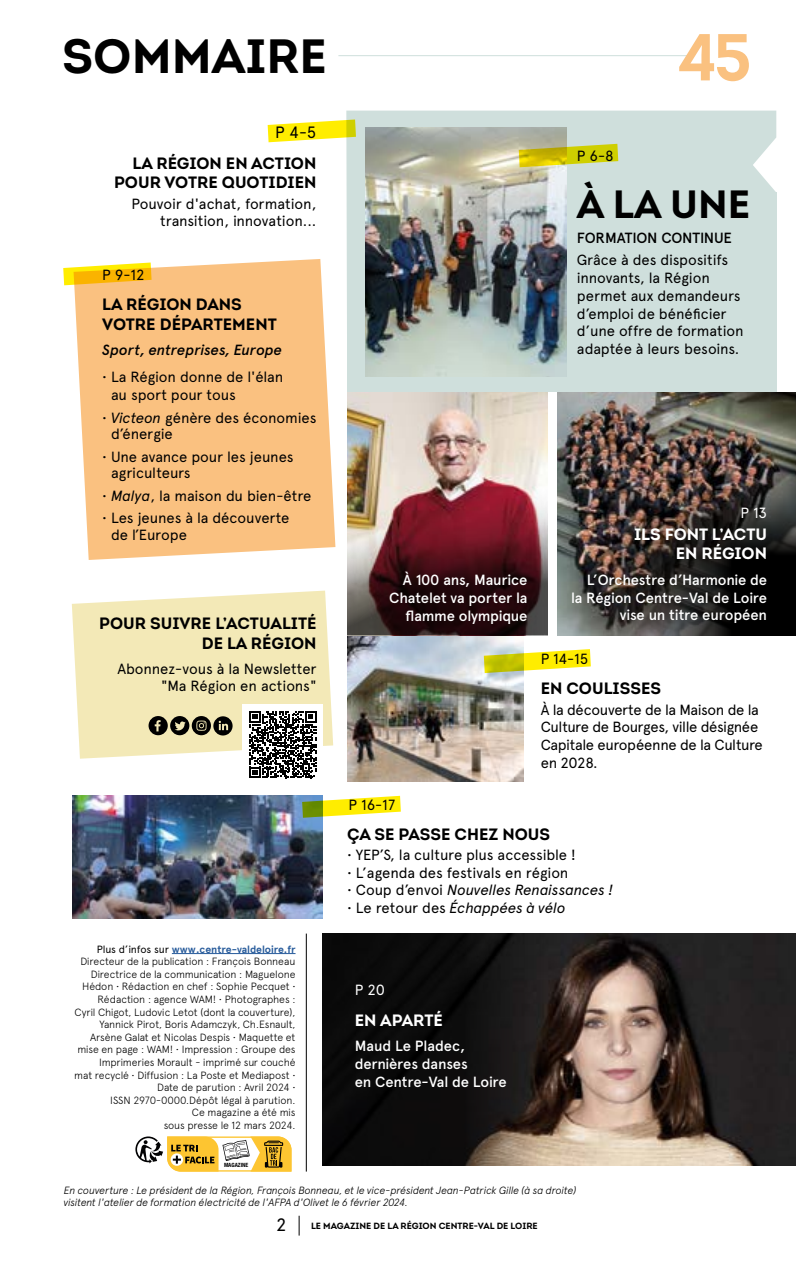
<style>
.page{position:relative;width:796px;height:1276px;background:#fff}
.page>*{position:absolute;margin:0;border:0;box-sizing:border-box;transform-origin:0 0}
.t1{font:66.15px "Intro Bold Alt";color:#fac180}
.t2{font:48px "Intro Bold Alt";color:#000}
.t3{font:39.3px "Intro Bold Alt";color:#000}
.t4{font:18px "Apercu";color:#000}
.t5{font:16.35px/19.6px "Intro Bold Alt";color:#000;text-align:right}
.t6{font:16.35px/19.6px "Intro Bold Alt";color:#fff;text-align:right}
.t7{font:16.35px "Apercu";color:#000}
.t8{font:14.7px/17.7px "Apercu";letter-spacing:-.01em;color:#000}
.t9{font:500 14.7px/17.7px "Apercu";letter-spacing:-.015em;color:#fff;text-align:right}
.t10{font:italic 14.7px "Apercu";letter-spacing:-.015em;color:#000}
.t11{font:italic 500 14.7px "Apercu";letter-spacing:-.005em;color:#000}
.t12{font:500 14.7px "Apercu";letter-spacing:-.015em;color:#000}
.t13{font:14.7px "Apercu";color:#fff}
.t14{font:300 10.5px/12.6px "Apercu";letter-spacing:-.015em;color:#000;text-align:right}
.t15{font:italic 300 10.5px/12.6px "Apercu";letter-spacing:-.015em;color:#000}
.t16{font:9px "Intro Bold Alt";color:#000}
.t17{font:700 condensed 5.85px "Helvetica Neue";color:#020203}
.s1{font-style:italic}
.s2{font-weight:400}
.s3{font-weight:700;color:#275b9b}
.s4{font-style:normal}
</style>
<div class="page">
<img style="left:347px;top:635px;width:176px;height:146px">
<svg style="left:299px;top:1215px;width:1px;height:20px"></svg>
<hr style="left:338px;top:55px;width:354px;height:1px;background:#cfdfdc">
<img style="left:547px;top:933px;width:248px;height:232px">
<svg style="left:483px;top:649px;width:107px;height:24px;background:#e8e245"></svg>
<hr style="left:306px;top:933px;width:1px;height:238px;background:#000">
<div style="left:347px;top:192px;width:428px;height:200px;background:#cfdfdc"></div>
<svg style="left:346px;top:111px;width:429px;height:254px"></svg>
<img style="left:347px;top:392px;width:200px;height:84px">
<img style="left:557px;top:392px;width:238px;height:56px">
<img style="left:557px;top:448px;width:238px;height:187px">
<img style="left:347px;top:476px;width:200px;height:159px">
<img style="left:365px;top:127px;width:201px;height:249px">
<svg style="left:267px;top:119px;width:89px;height:23px"></svg>
<svg style="left:74px;top:259px;width:261px;height:301px;background:#fac68b"></svg>
<svg style="left:63px;top:262px;width:88px;height:23px;background:#fccf33"></svg>
<svg style="left:322px;top:933px;width:225px;height:232px;background:#151312"></svg>
<hr style="left:172px;top:953px;width:123px;height:1px;background:#275b9b">
<svg style="left:72px;top:590px;width:261px;height:168px;background:#f4ebbe"></svg>
<div style="left:243px;top:704px;width:80px;height:80px;background:#fff"></div>
<svg style="left:249px;top:711px;width:67px;height:67px"></svg>
<img style="left:72px;top:796px;width:250px;height:122px">
<svg style="left:302px;top:796px;width:98px;height:22px"></svg>
<svg style="left:518px;top:144px;width:100px;height:23px;background:#cec832"></svg>
<svg style="left:135px;top:1136px;width:157px;height:36px"></svg>
<svg style="left:148px;top:716px;width:84px;height:19px;background:#5f5b48"></svg>
<h2 class="t2" style="left:62px;top:25px;width:266px">SOMMAIRE</h2>
<h1 class="t1" style="left:677px;top:15px;width:76px">45</h1>
<p class="t7" style="left:275px;top:123px;width:43px">P 4-5</p>
<p class="t5" style="left:114px;top:153px;width:204px">LA RÉGION EN ACTION<br>POUR VOTRE QUOTIDIEN</p>
<p class="t8" style="left:131px;top:195px;width:186px;text-align:right">Pouvoir d'achat, formation, transition, innovation...</p>
<p class="t8" style="left:102px;top:266px;width:44px">P 9-12</p>
<p class="t5" style="left:102px;top:295px;width:176px;text-align:left">LA RÉGION DANS<br>VOTRE DÉPARTEMENT</p>
<p class="t11" style="left:102px;top:341px;width:181px">Sport, entreprises, Europe</p>
<p class="t8" style="left:111px;top:368px;width:174px;text-indent:-9px">• La Région donne de l'élan au sport pour tous</p>
<p class="t8" style="left:111px;top:409px;width:207px;line-height:16.5px;text-indent:-9px">• <span class="s1">Victeon</span> génère des économies d’énergie</p>
<p class="t8" style="left:111px;top:448px;width:184px;line-height:16.5px;text-indent:-9px">• Une avance pour les jeunes agriculteurs</p>
<p class="t8" style="left:102px;top:486px;width:211px">• <span class="s1">Malya</span>, la maison du bien-être</p>
<p class="t8" style="left:111px;top:510px;width:180px;line-height:16.5px;text-indent:-9px">• Les jeunes à la découverte de l’Europe</p>
<p class="t5" style="left:99px;top:614px;width:219px">POUR SUIVRE L’ACTUALITÉ<br>DE LA RÉGION</p>
<p class="t8" style="left:117px;top:659px;width:200px;text-align:right">Abonnez-vous à la Newsletter "Ma Région en actions"</p>
<p class="t14" style="left:74px;top:942px;width:223px"><span class="s2">Plus d’infos sur</span> <span class="s3">www.centre-valdeloire.fr </span>Directeur de la publication : François Bonneau Directrice de la communication : Maguelone Hédon • Rédaction en chef : Sophie Pecquet • Rédaction : agence WAM! • Photographes :<br>Cyril Chigot, Ludovic Letot (dont la couverture), Yannick Pirot, Boris Adamczyk, Ch.Esnault, Arsène Galat et Nicolas Despis • Maquette et mise en page : WAM! • Impression : Groupe des Imprimeries Morault - imprimé sur couché<br>mat recyclé • Diffusion : La Poste et Mediapost • Date de parution : Avril 2024 •<br>ISSN 2970-0000.Dépôt légal à parution.<br>Ce magazine a été mis<br>sous presse le 12 mars 2024.</p>
<p class="t8" style="left:576px;top:146px;width:38px">P 6-8</p>
<h3 class="t3" style="left:576px;top:179px;width:175px">À LA UNE</h3>
<p class="t12" style="left:576px;top:229px;width:156px">FORMATION CONTINUE</p>
<p class="t8" style="left:576px;top:251px;width:168px">Grâce à des dispositifs innovants, la Région permet aux demandeurs d’emploi de bénéficier d’une offre de formation adaptée à leurs besoins.</p>
<p class="t9" style="left:389px;top:571px;width:140px">À 100 ans, Maurice<br>Chatelet va porter la flamme olympique</p>
<p class="t8" style="left:348px;top:796px;width:48px">P 16-17</p>
<p class="t13" style="left:740px;top:504px;width:28px">P 13</p>
<p class="t6" style="left:633px;top:524px;width:134px">ILS FONT L’ACTU<br>EN RÉGION</p>
<p class="t9" style="left:570px;top:571px;width:197px">L’Orchestre d’Harmonie de<br>la Région Centre-Val de Loire vise un titre européen</p>
<p class="t8" style="left:540px;top:649px;width:49px">P 14-15</p>
<p class="t5" style="left:540px;top:678px;width:122px">EN COULISSES</p>
<p class="t8" style="left:540px;top:700px;width:223px">À la découverte de la Maison de la<br>Culture de Bourges, ville désignée<br>Capitale européenne de la Culture en 2028.</p>
<p class="t5" style="left:347px;top:824px;width:204px">ÇA SE PASSE CHEZ NOUS</p>
<p class="t8" style="left:347px;top:846px;width:230px">• YEP’S, la culture plus accessible !</p>
<p class="t8" style="left:347px;top:863px;width:223px">• L’agenda des festivals en région</p>
<p class="t10" style="left:347px;top:878px;width:268px"><span class="s4">• Coup d’envoi</span> Nouvelles Renaissances !</p>
<p class="t10" style="left:347px;top:896px;width:220px"><span class="s4">• Le retour des</span> Échappées à vélo</p>
<p class="t13" style="left:355px;top:981px;width:31px">P 20</p>
<p class="t6" style="left:355px;top:1010px;width:89px">EN APARTÉ</p>
<p class="t9" style="left:355px;top:1037px;width:153px;text-align:left">Maud Le Pladec, dernières danses<br>en Centre-Val de Loire</p>
<p class="t17" style="left:224px;top:1161px;width:26px">MAGAZINE</p>
<p class="t15" style="left:64px;top:1183px;width:513px">En couverture : Le président de la Région, François Bonneau, et le vice-président Jean-Patrick Gille (à sa droite) visitent l'atelier de formation électricité de l'AFPA d'Olivet le 6 février 2024.</p>
<p class="t4" style="left:276px;top:1213px;width:12px">2</p>
<p class="t16" style="left:311px;top:1220px;width:228px">LE MAGAZINE DE LA RÉGION CENTRE-VAL DE LOIRE</p>
</div>
